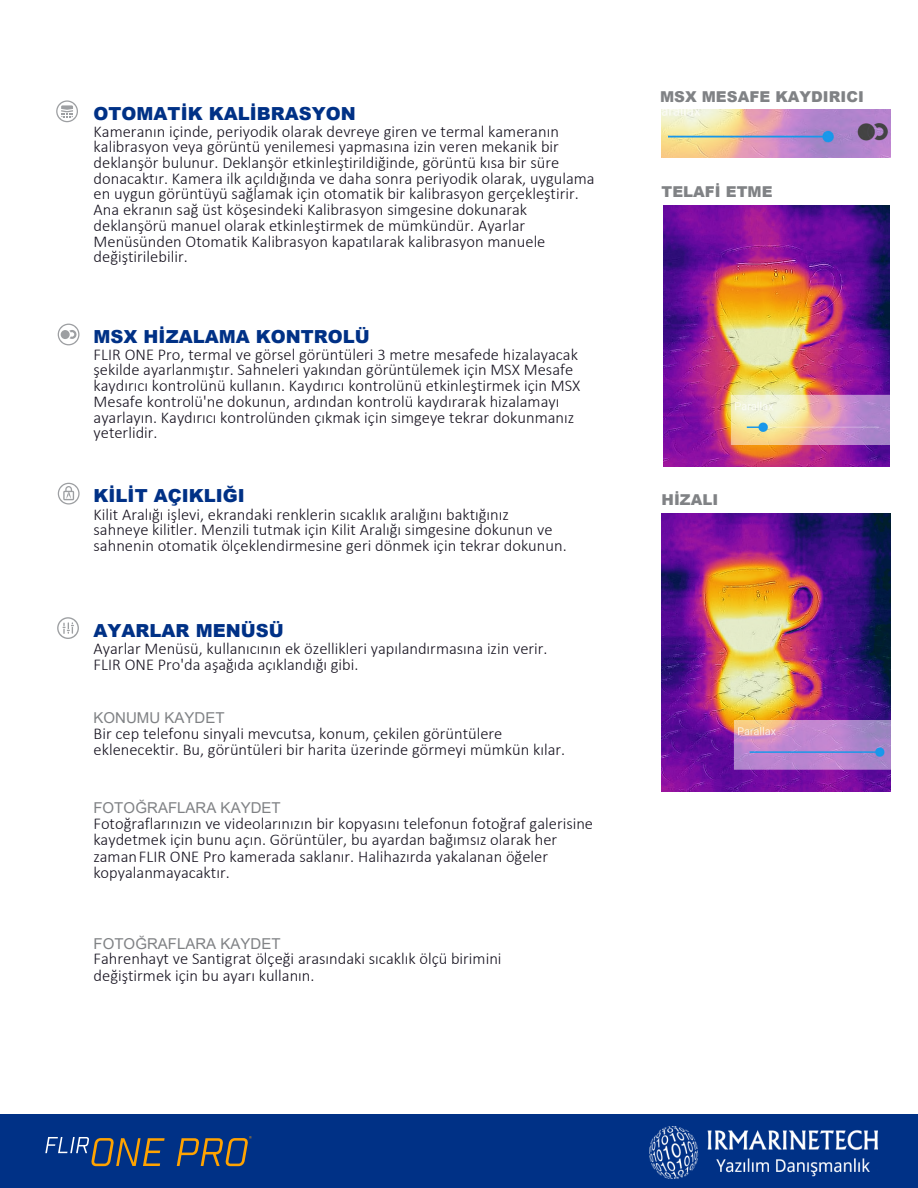
<style>
.page{position:relative;width:918px;height:1188px;background:#fff}
.page>*{position:absolute;margin:0;border:0;box-sizing:border-box;transform-origin:0 0}
.t1{font:900 18px "Arial";color:#003186}
.t2{font:300 16.5px/15.8px "Calibri";color:#16121f}
.t3{font:15px "Arial";color:#808285}
.t4{font:900 15px "Arial";color:#808285}
</style>
<div class="page">
<div style="left:0;top:1114px;width:918px;height:74px;background:#003186"></div>
<svg style="left:45px;top:1137px;width:120px;height:29px"></svg>
<svg style="left:177px;top:1136px;width:75px;height:30px"></svg>
<img style="left:663px;top:206px;width:227px;height:260px">
<img style="left:662px;top:513px;width:229px;height:279px">
<img style="left:662px;top:110px;width:229px;height:47px">
<svg style="left:58px;top:324px;width:22px;height:21px"></svg>
<svg style="left:56px;top:100px;width:22px;height:22px"></svg>
<svg style="left:57px;top:617px;width:22px;height:22px"></svg>
<svg style="left:58px;top:483px;width:22px;height:22px"></svg>
<img style="left:650px;top:1127px;width:227px;height:52px">
<p class="t1" style="left:94px;top:100px;width:264px">OTOMATİK KALİBRASYON</p>
<p class="t2" style="left:94px;top:125px;width:503px">Kameranın içinde, periyodik olarak devreye giren ve termal kameranın kalibrasyon veya görüntü yenilemesi yapmasına izin veren mekanik bir deklanşör bulunur. Deklanşör etkinleştirildiğinde, görüntü kısa bir süre donacaktır. Kamera ilk açıldığında ve daha sonra periyodik olarak, uygulama en uygun görüntüyü sağlamak için otomatik bir kalibrasyon gerçekleştirir.<br>Ana ekranın sağ üst köşesindeki Kalibrasyon simgesine dokunarak deklanşörü manuel olarak etkinleştirmek de mümkündür. Ayarlar Menüsünden Otomatik Kalibrasyon kapatılarak kalibrasyon manuele değiştirilebilir.</p>
<p class="t1" style="left:94px;top:323px;width:278px">MSX HİZALAMA KONTROLÜ</p>
<p class="t2" style="left:94px;top:348px;width:488px">FLIR ONE Pro, termal ve görsel görüntüleri 3 metre mesafede hizalayacak şekilde ayarlanmıştır. Sahneleri yakından görüntülemek için MSX Mesafe kaydırıcı kontrolünü kullanın. Kaydırıcı kontrolünü etkinleştirmek için MSX Mesafe kontrolü'ne dokunun, ardından kontrolü kaydırarak hizalamayı ayarlayın. Kaydırıcı kontrolünden çıkmak için simgeye tekrar dokunmanız yeterlidir.</p>
<p class="t1" style="left:94px;top:483px;width:153px">KİLİT AÇIKLIĞI</p>
<p class="t2" style="left:94px;top:508px;width:475px">Kilit Aralığı işlevi, ekrandaki renklerin sıcaklık aralığını baktığınız sahneye kilitler. Menzili tutmak için Kilit Aralığı simgesine dokunun ve sahnenin otomatik ölçeklendirmesine geri dönmek için tekrar dokunun.</p>
<p class="t1" style="left:94px;top:617px;width:192px">AYARLAR MENÜSÜ</p>
<p class="t2" style="left:94px;top:642px;width:456px">Ayarlar Menüsü, kullanıcının ek özellikleri yapılandırmasına izin verir.<br>FLIR ONE Pro'da aşağıda açıklandığı gibi.</p>
<p class="t3" style="left:94px;top:710px;width:132px">KONUMU KAYDET</p>
<p class="t2" style="left:94px;top:727px;width:473px;line-height:16.5px">Bir cep telefonu sinyali mevcutsa, konum, çekilen görüntülere eklenecektir. Bu, görüntüleri bir harita üzerinde görmeyi mümkün kılar.</p>
<p class="t3" style="left:93px;top:800px;width:189px">FOTOĞRAFLARA KAYDET</p>
<p class="t2" style="left:93px;top:817px;width:501px;line-height:16.5px">Fotoğraflarınızın ve videolarınızın bir kopyasını telefonun fotoğraf galerisine kaydetmek için bunu açın. Görüntüler, bu ayardan bağımsız olarak her zamanFLIR ONE Pro kamerada saklanır. Halihazırda yakalanan öğeler kopyalanmayacaktır.</p>
<p class="t3" style="left:94px;top:935px;width:188px">FOTOĞRAFLARA KAYDET</p>
<p class="t2" style="left:94px;top:952px;width:409px;line-height:16.5px">Fahrenhayt ve Santigrat ölçeği arasındaki sıcaklık ölçü birimini değiştirmek için bu ayarı kullanın.</p>
<p class="t4" style="left:660px;top:85px;width:205px">MSX MESAFE KAYDIRICI</p>
<p class="t4" style="left:662px;top:181px;width:113px">TELAFİ ETME</p>
<p class="t4" style="left:662px;top:489px;width:58px">HİZALI</p>
</div>
